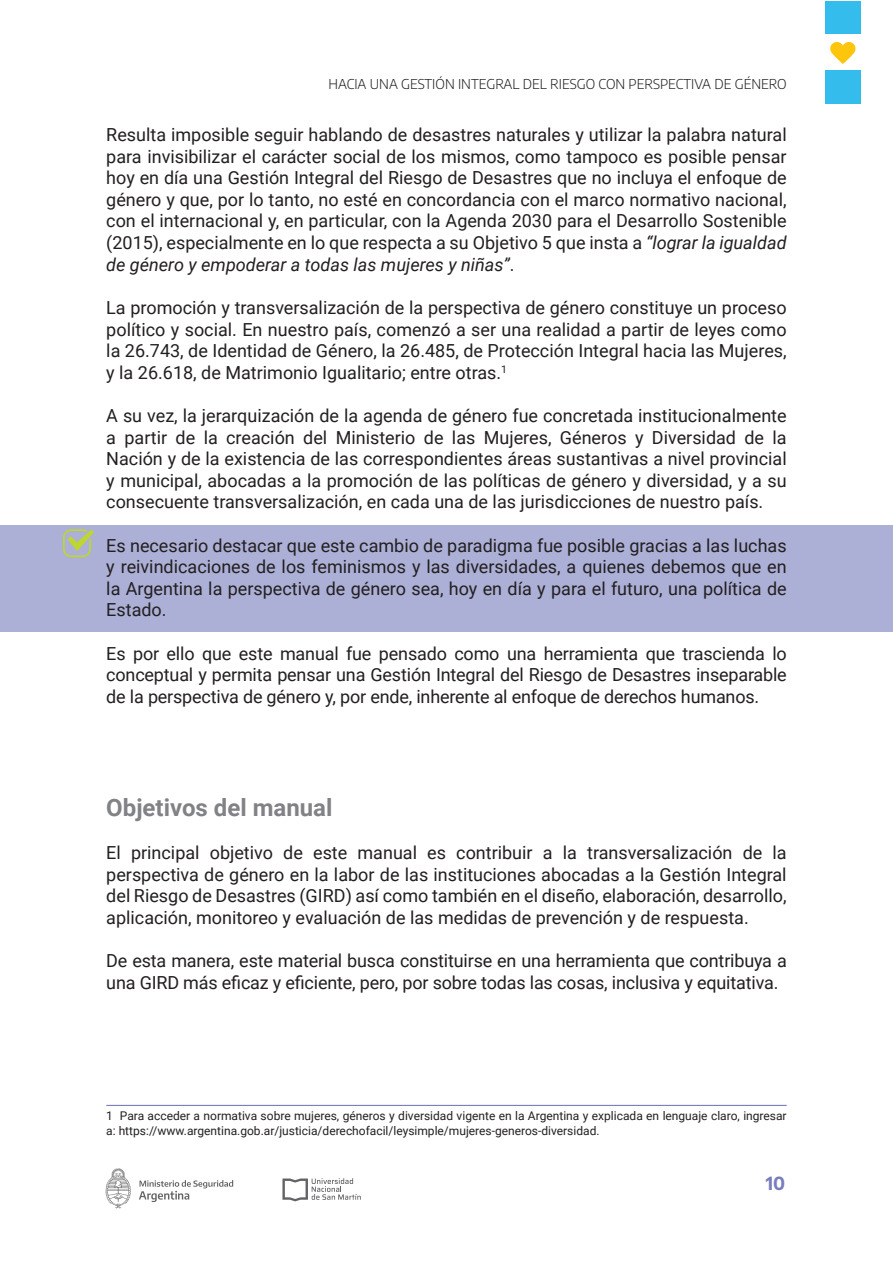
<style>
.page{position:relative;width:893px;height:1263px;background:#fff}
.page>*{position:absolute;margin:0;border:0;box-sizing:border-box;transform-origin:0 0}
.t1{font:700 24px "Roboto";color:#808285}
.t2{font:18px/21.6px "Roboto";color:#231f20;text-align:justify}
.t3{font:700 18px "Encode Sans";color:#787ebd}
.t4{font:300 13.5px "Encode Sans";color:#231f20}
.t5{font:12px/15px "Roboto";color:#231f20}
.s1{font-style:italic}
</style>
<div class="page">
<div style="left:825px;top:1px;width:36px;height:33px;background:#34bced"></div>
<div style="left:825px;top:70px;width:36px;height:34px;background:#34bced"></div>
<svg style="left:830px;top:42px;width:26px;height:22px"></svg>
<svg style="left:106px;top:1168px;width:25px;height:40px"></svg>
<svg style="left:139px;top:1180px;width:94px;height:22px"></svg>
<svg style="left:282px;top:1178px;width:79px;height:23px"></svg>
<div style="left:0;top:525px;width:892px;height:106px;background:#acafd6"></div>
<svg style="left:63px;top:529px;width:31px;height:28px"></svg>
<hr style="left:106px;top:1105px;width:681px;height:1px;background:#787ebd">
<p class="t4" style="left:328px;top:75px;width:460px">HACIA UNA GESTIÓN INTEGRAL DEL RIESGO CON PERSPECTIVA DE GÉNERO</p>
<p class="t2" style="left:106px;top:124px;width:682px">Resulta imposible seguir hablando de desastres naturales y utilizar la palabra natural para invisibilizar el carácter social de los mismos, como tampoco es posible pensar hoy en día una Gestión Integral del Riesgo de Desastres que no incluya el enfoque de género y que, por lo tanto, no esté en concordancia con el marco normativo nacional, con el internacional y, en particular, con la Agenda 2030 para el Desarrollo Sostenible (2015), especialmente en lo que respecta a su Objetivo 5 que insta a <span class="s1">“lograr la igualdad de género y empoderar a todas las mujeres y niñas”</span>.</p>
<p class="t2" style="left:106px;top:297px;width:682px">La promoción y transversalización de la perspectiva de género constituye un proceso político y social. En nuestro país, comenzó a ser una realidad a partir de leyes como la 26.743, de Identidad de Género, la 26.485, de Protección Integral hacia las Mujeres, y la 26.618, de Matrimonio Igualitario; entre otras.<sup>1</sup></p>
<p class="t2" style="left:106px;top:405px;width:682px">A su vez, la jerarquización de la agenda de género fue concretada institucionalmente a partir de la creación del Ministerio de las Mujeres, Géneros y Diversidad de la Nación y de la existencia de las correspondientes áreas sustantivas a nivel provincial y municipal, abocadas a la promoción de las políticas de género y diversidad, y a su consecuente transversalización, en cada una de las jurisdicciones de nuestro país.</p>
<p class="t2" style="left:106px;top:535px;width:682px">Es necesario destacar que este cambio de paradigma fue posible gracias a las luchas y reivindicaciones de los feminismos y las diversidades, a quienes debemos que en la Argentina la perspectiva de género sea, hoy en día y para el futuro, una política de Estado.</p>
<p class="t2" style="left:106px;top:643px;width:682px">Es por ello que este manual fue pensado como una herramienta que trascienda lo conceptual y permita pensar una Gestión Integral del Riesgo de Desastres inseparable de la perspectiva de género y, por ende, inherente al enfoque de derechos humanos.</p>
<h1 class="t1" style="left:106px;top:794px;width:228px">Objetivos del manual</h1>
<p class="t2" style="left:106px;top:842px;width:682px">El principal objetivo de este manual es contribuir a la transversalización de la perspectiva de género en la labor de las instituciones abocadas a la Gestión Integral del Riesgo de Desastres (GIRD) así como también en el diseño, elaboración, desarrollo, aplicación, monitoreo y evaluación de las medidas de prevención y de respuesta.</p>
<p class="t2" style="left:106px;top:950px;width:682px">De esta manera, este material busca constituirse en una herramienta que contribuya a una GIRD más eficaz y eficiente, pero, por sobre todas las cosas, inclusiva y equitativa.</p>
<p class="t5" style="left:106px;top:1109px;width:682px">1 Para acceder a normativa sobre mujeres, géneros y diversidad vigente en la Argentina y explicada en lenguaje claro, ingresar a: https://www.argentina.gob.ar/justicia/derechofacil/leysimple/mujeres-generos-diversidad.</p>
<p class="t3" style="left:766px;top:1172px;width:21px">10</p>
</div>
